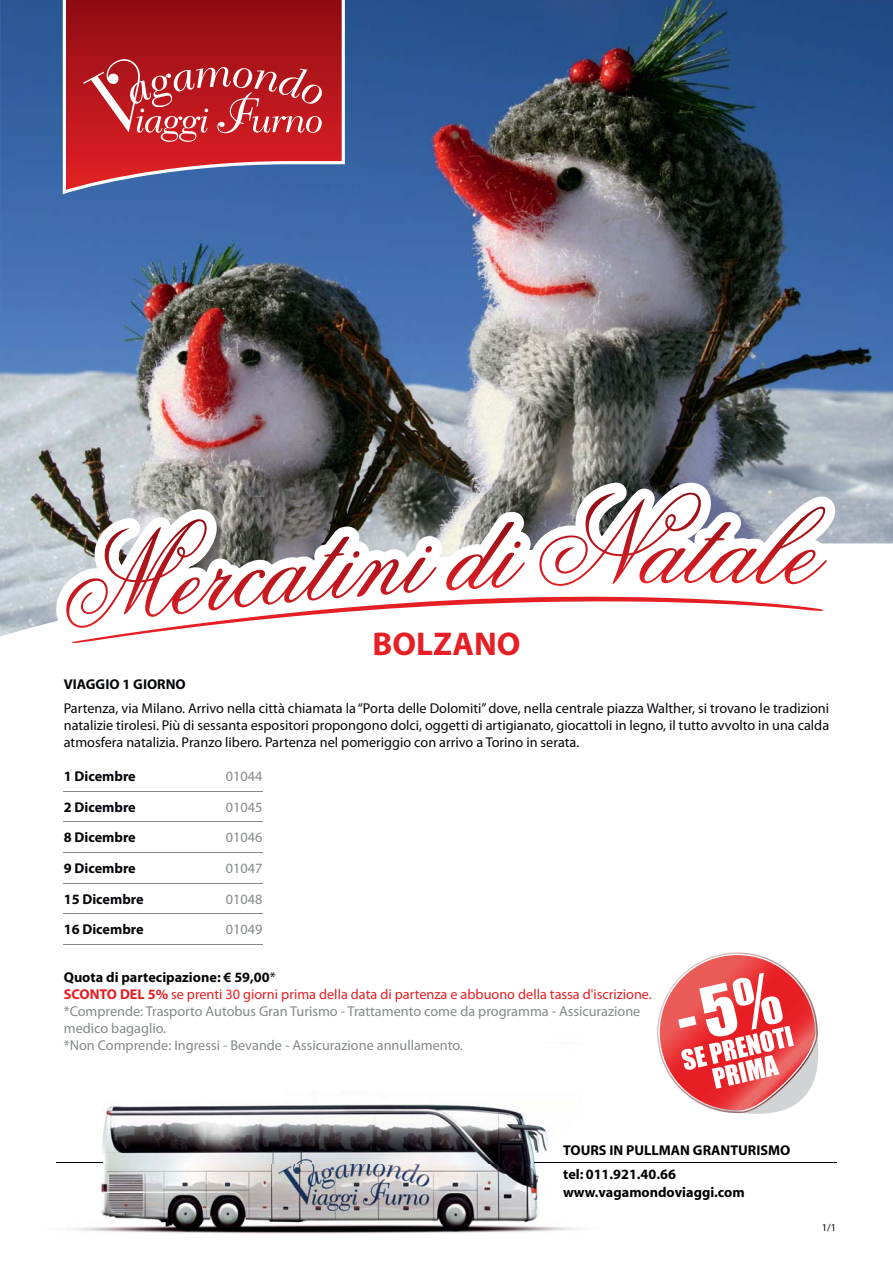
<style>
.page{position:relative;width:893px;height:1263px;background:#fff}
.page>*{position:absolute;margin:0;border:0;box-sizing:border-box;transform-origin:0 0}
.t1{font:700 33px "Myriad";color:#e61f24}
.t2{font:14.25px/17.1px "Myriad Pro";color:#05070d;text-align:justify}
.t3{font:14.25px/17.1px "Myriad Pro";color:#84888c}
.t4{font:700 14.25px "Myriad Pro";color:#05070d}
.t5{font:700 14.25px/24px "Myriad";color:#000104}
.t6{font:13.5px "Arial";color:#84888c;scale:15.74 1}
.t7{font:10.5px "Myriad Pro";color:#05070d}
.s1{font-weight:700;color:#05070d}
.s2{color:#05070d}
.s3{font-weight:700;color:#e61f24}
.s4{color:#e61f24}
</style>
<div class="page">
<img style="left:56px;top:1104px;width:781px;height:130px">
<hr style="left:57px;top:1162px;width:46px;height:1px;background:#000104">
<hr style="left:534px;top:1162px;width:302px;height:1px;background:#000104">
<img style="left:0;top:0;width:893px;height:637px">
<img style="left:56px;top:482px;width:781px;height:155px">
<svg style="left:72px;top:493px;width:755px;height:150px"></svg>
<svg style="left:63px;top:0;width:282px;height:194px;fill:#3c6bad"></svg>
<svg style="left:66px;top:0;width:276px;height:190px;background:#9e2737"></svg>
<svg style="left:83px;top:56px;width:239px;height:86px;background:#c53b40"></svg>
<svg style="left:649px;top:952px;width:172px;height:164px"></svg>
<h1 class="t1" style="left:373px;top:631px;width:149px">BOLZANO</h1>
<p class="t4" style="left:64px;top:676px;width:123px">VIAGGIO 1 GIORNO</p>
<p class="t2" style="left:64px;top:701px;width:767px">Partenza, via Milano. Arrivo nella città chiamata la “Porta delle Dolomiti” dove, nella centrale piazza Walther, si trovano le tradizioni natalizie tirolesi. Più di sessanta espositori propongono dolci, oggetti di artigianato, giocattoli in legno, il tutto avvolto in una calda atmosfera natalizia. Pranzo libero. Partenza nel pomeriggio con arrivo a Torino in serata.</p>
<p class="t4" style="left:64px;top:768px;width:74px">1 Dicembre</p>
<p class="t3" style="left:226px;top:769px;width:38px">01044</p>
<p class="t6" style="left:57px;top:813px;width:15px">―</p>
<p class="t6" style="left:57px;top:782px;width:15px">―</p>
<p class="t4" style="left:64px;top:799px;width:74px">2 Dicembre</p>
<p class="t3" style="left:226px;top:800px;width:38px">01045</p>
<p class="t6" style="left:57px;top:843px;width:15px">―</p>
<p class="t4" style="left:64px;top:829px;width:74px">8 Dicembre</p>
<p class="t3" style="left:226px;top:831px;width:38px">01046</p>
<p class="t6" style="left:57px;top:874px;width:15px">―</p>
<p class="t4" style="left:64px;top:860px;width:74px">9 Dicembre</p>
<p class="t3" style="left:226px;top:861px;width:38px">01047</p>
<p class="t6" style="left:57px;top:905px;width:15px">―</p>
<p class="t4" style="left:64px;top:890px;width:81px">15 Dicembre</p>
<p class="t3" style="left:226px;top:892px;width:38px">01048</p>
<p class="t6" style="left:57px;top:935px;width:15px">―</p>
<p class="t4" style="left:64px;top:921px;width:81px">16 Dicembre</p>
<p class="t3" style="left:226px;top:922px;width:38px">01049</p>
<p class="t3" style="left:64px;top:970px;width:590px"><span class="s1">Quota di partecipazione: € 59,00</span><span class="s2">*<br></span><span class="s3">SCONTO DEL 5%</span> <span class="s4">se prenti 30 giorni prima della data di partenza e abbuono della tassa d'iscrizione. </span>*Comprende: Trasporto Autobus Gran Turismo - Trattamento come da programma - Assicurazione medico bagaglio.<br>*Non Comprende: Ingressi - Bevande - Assicurazione annullamento.</p>
<p class="t5" style="left:563px;top:1139px;width:229px">TOURS IN PULLMAN GRANTURISMO tel: 011.921.40.66</p>
<p class="t5" style="left:563px;top:1181px;width:183px">www.vagamondoviaggi.com</p>
<p class="t7" style="left:822px;top:1223px;width:16px">1/1</p>
</div>
